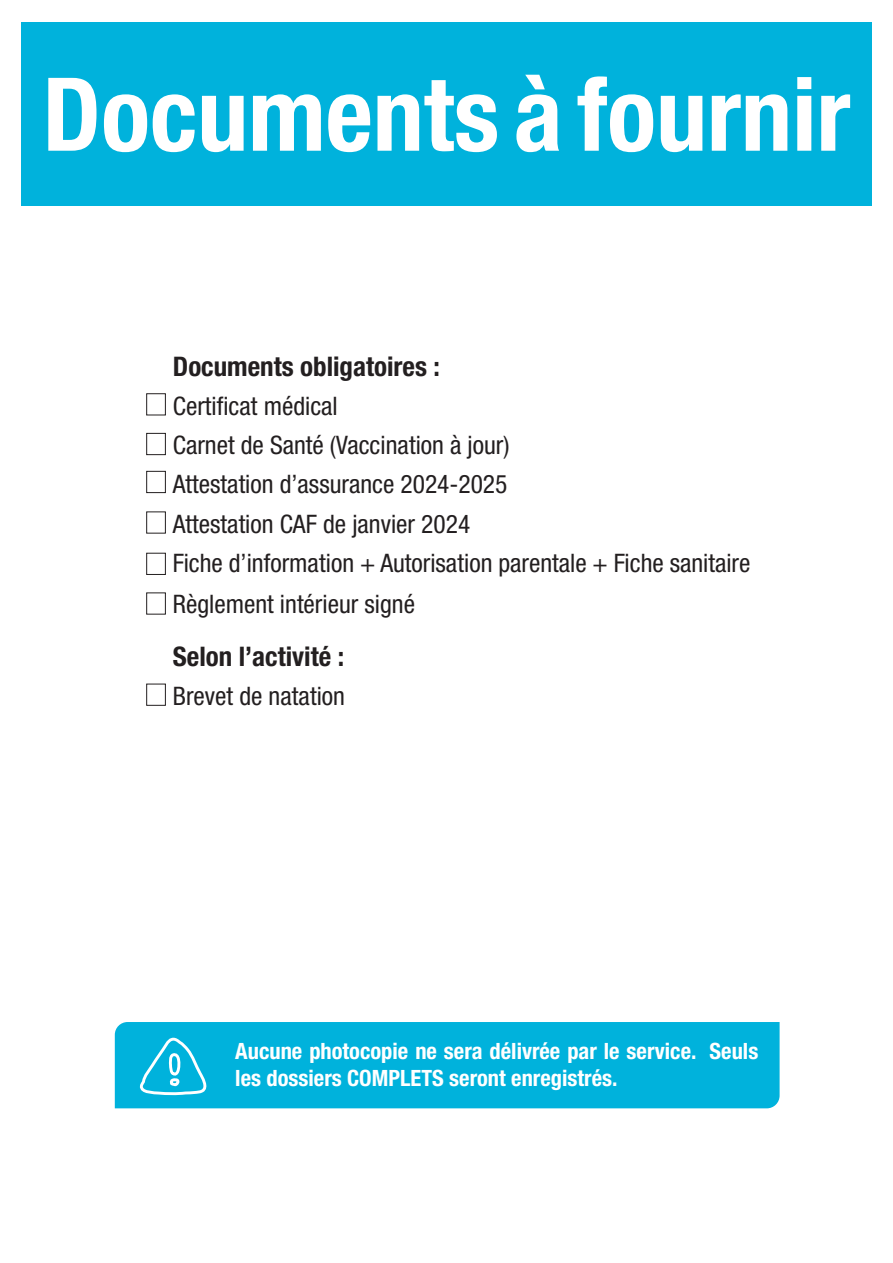
<style>
.page{position:relative;width:893px;height:1263px;background:#fff}
.page>*{position:absolute;margin:0;border:0;box-sizing:border-box;transform-origin:0 0}
.t1{font:700 condensed 102px "Helvetica Neue LT Std";color:#fff}
.t2{font:700 condensed 27px "Helvetica Neue LT Std";color:#231f20}
.t3{font:condensed 25.5px "Helvetica Neue LT Std";color:#231f20}
.t4{font:700 condensed 22.5px/27px "Helvetica Neue LT Std";color:#fff}
</style>
<div class="page">
<div style="left:21px;top:22px;width:851px;height:184px;background:#00b2dc"></div>
<div style="left:115px;top:1022px;width:665px;height:86px;background:#00b2dc"></div>
<svg style="left:138px;top:1037px;width:73px;height:59px;background:#2bbfe1"></svg>
<div style="left:146px;top:511px;width:20px;height:22px;border:1px solid #231f20"></div>
<div style="left:146px;top:393px;width:20px;height:22px;border:1px solid #231f20"></div>
<div style="left:146px;top:433px;width:20px;height:22px;border:1px solid #231f20"></div>
<div style="left:146px;top:471px;width:20px;height:22px;border:1px solid #231f20"></div>
<div style="left:146px;top:553px;width:20px;height:22px;border:1px solid #231f20"></div>
<div style="left:146px;top:592px;width:20px;height:22px;border:1px solid #231f20"></div>
<div style="left:146px;top:684px;width:20px;height:22px;border:1px solid #231f20"></div>
<p class="t1" style="left:43px;top:53px;width:809px">Documents à fournir</p>
<p class="t2" style="left:173px;top:350px;width:269px">Documents obligatoires :</p>
<p class="t3" style="left:173px;top:391px;width:167px">Certificat médical</p>
<p class="t3" style="left:173px;top:430px;width:338px">Carnet de Santé (Vaccination à jour)</p>
<p class="t3" style="left:173px;top:470px;width:336px">Attestation d’assurance 2024-2025</p>
<p class="t3" style="left:173px;top:509px;width:299px">Attestation CAF de janvier 2024</p>
<p class="t3" style="left:173px;top:548px;width:579px">Fiche d’information + Autorisation parentale + Fiche sanitaire</p>
<p class="t3" style="left:173px;top:589px;width:244px">Règlement intérieur signé</p>
<p class="t2" style="left:173px;top:640px;width:173px">Selon l’activité :</p>
<p class="t3" style="left:173px;top:681px;width:174px">Brevet de natation</p>
<p class="t4" style="left:235px;top:1037px;width:524px">Aucune photocopie ne sera délivrée par le service. Seuls les dossiers COMPLETS seront enregistrés.</p>
</div>
